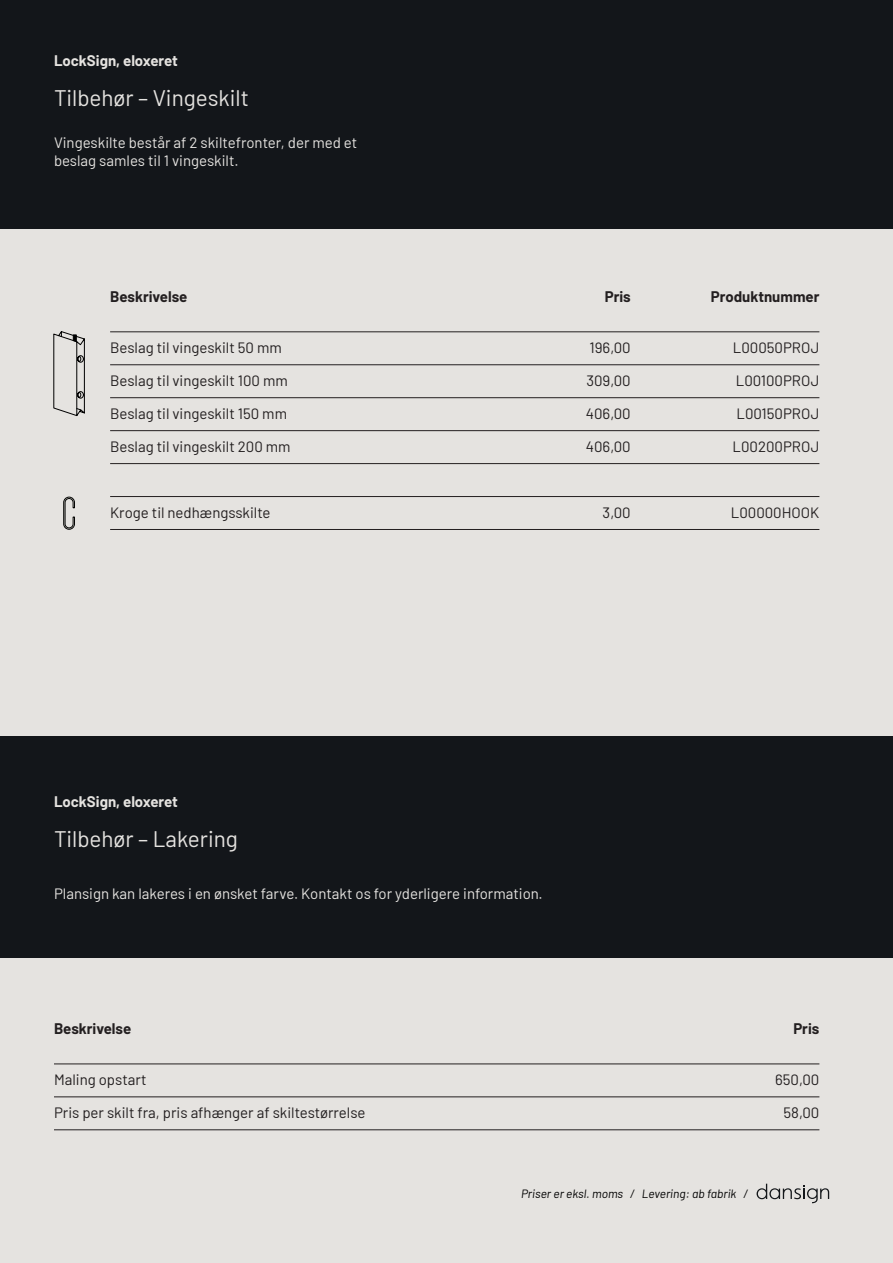
<style>
.page{position:relative;width:893px;height:1263px;background:#e5e3e0}
.page>*{position:absolute;margin:0;border:0;box-sizing:border-box;transform-origin:0 0}
.t1{font:22.5px "Barlow";color:#e5e3e0}
.t2{font:15px "Barlow";color:#231f20}
.t3{font:15px/18px "Barlow";color:#e5e3e0}
.t4{font:700 15px "Barlow";color:#231f20}
.t5{font:700 15px "Barlow";color:#e5e3e0}
.t6{font:italic 12px "Barlow";color:#000}
</style>
<div class="page">
<svg style="left:757px;top:1184px;width:72px;height:19px"></svg>
<div style="left:0;top:0;width:893px;height:228px;background:#13161a"></div>
<div style="left:0;top:736px;width:893px;height:221px;background:#13161a"></div>
<hr style="left:54px;top:1096px;width:765px;height:1px;background:#231f20">
<hr style="left:54px;top:1063px;width:765px;height:1px;background:#231f20">
<hr style="left:54px;top:1129px;width:765px;height:1px;background:#231f20">
<hr style="left:110px;top:364px;width:709px;height:1px;background:#231f20">
<hr style="left:110px;top:331px;width:709px;height:1px;background:#231f20">
<hr style="left:110px;top:397px;width:709px;height:1px;background:#231f20">
<hr style="left:110px;top:430px;width:709px;height:1px;background:#231f20">
<hr style="left:110px;top:463px;width:709px;height:1px;background:#231f20">
<hr style="left:110px;top:496px;width:709px;height:1px;background:#231f20">
<hr style="left:110px;top:529px;width:709px;height:1px;background:#231f20">
<svg style="left:54px;top:331px;width:31px;height:85px"></svg>
<svg style="left:63px;top:497px;width:12px;height:32px"></svg>
<p class="t5" style="left:54px;top:49px;width:125px">LockSign, eloxeret</p>
<p class="t1" style="left:54px;top:82px;width:196px">Tilbehør – Vingeskilt</p>
<p class="t3" style="left:54px;top:133px;width:305px">Vingeskilte består af 2 skiltefronter, der med et beslag samles til 1 vingeskilt.</p>
<p class="t4" style="left:110px;top:286px;width:79px">Beskrivelse</p>
<p class="t4" style="left:605px;top:286px;width:28px">Pris</p>
<p class="t4" style="left:711px;top:286px;width:110px">Produktnummer</p>
<p class="t2" style="left:110px;top:337px;width:173px">Beslag til vingeskilt 50 mm</p>
<p class="t2" style="left:110px;top:370px;width:179px">Beslag til vingeskilt 100 mm</p>
<p class="t2" style="left:110px;top:403px;width:178px">Beslag til vingeskilt 150 mm</p>
<p class="t2" style="left:110px;top:436px;width:182px">Beslag til vingeskilt 200 mm</p>
<p class="t2" style="left:110px;top:502px;width:162px">Kroge til nedhængsskilte</p>
<p class="t2" style="left:590px;top:337px;width:43px">196,00</p>
<p class="t2" style="left:586px;top:370px;width:46px">309,00</p>
<p class="t2" style="left:586px;top:403px;width:46px">406,00</p>
<p class="t2" style="left:586px;top:436px;width:46px">406,00</p>
<p class="t2" style="left:603px;top:502px;width:30px">3,00</p>
<p class="t2" style="left:733px;top:337px;width:88px">L00050PROJ</p>
<p class="t2" style="left:736px;top:370px;width:85px">L00100PROJ</p>
<p class="t2" style="left:737px;top:403px;width:84px">L00150PROJ</p>
<p class="t2" style="left:733px;top:436px;width:88px">L00200PROJ</p>
<p class="t2" style="left:731px;top:502px;width:90px">L00000HOOK</p>
<p class="t5" style="left:54px;top:790px;width:125px">LockSign, eloxeret</p>
<p class="t1" style="left:54px;top:823px;width:185px">Tilbehør – Lakering</p>
<p class="t3" style="left:54px;top:883px;width:490px">Plansign kan lakeres i en ønsket farve. Kontakt os for yderligere information.</p>
<p class="t4" style="left:54px;top:1018px;width:79px">Beskrivelse</p>
<p class="t4" style="left:793px;top:1018px;width:28px">Pris</p>
<p class="t2" style="left:54px;top:1069px;width:94px">Maling opstart</p>
<p class="t2" style="left:54px;top:1102px;width:313px">Pris per skilt fra, pris afhænger af skiltestørrelse</p>
<p class="t6" style="left:521px;top:1185px;width:229px">Priser er eksl. moms / Levering: ab fabrik /</p>
<p class="t2" style="left:775px;top:1069px;width:46px">650,00</p>
<p class="t2" style="left:783px;top:1102px;width:37px">58,00</p>
</div>
